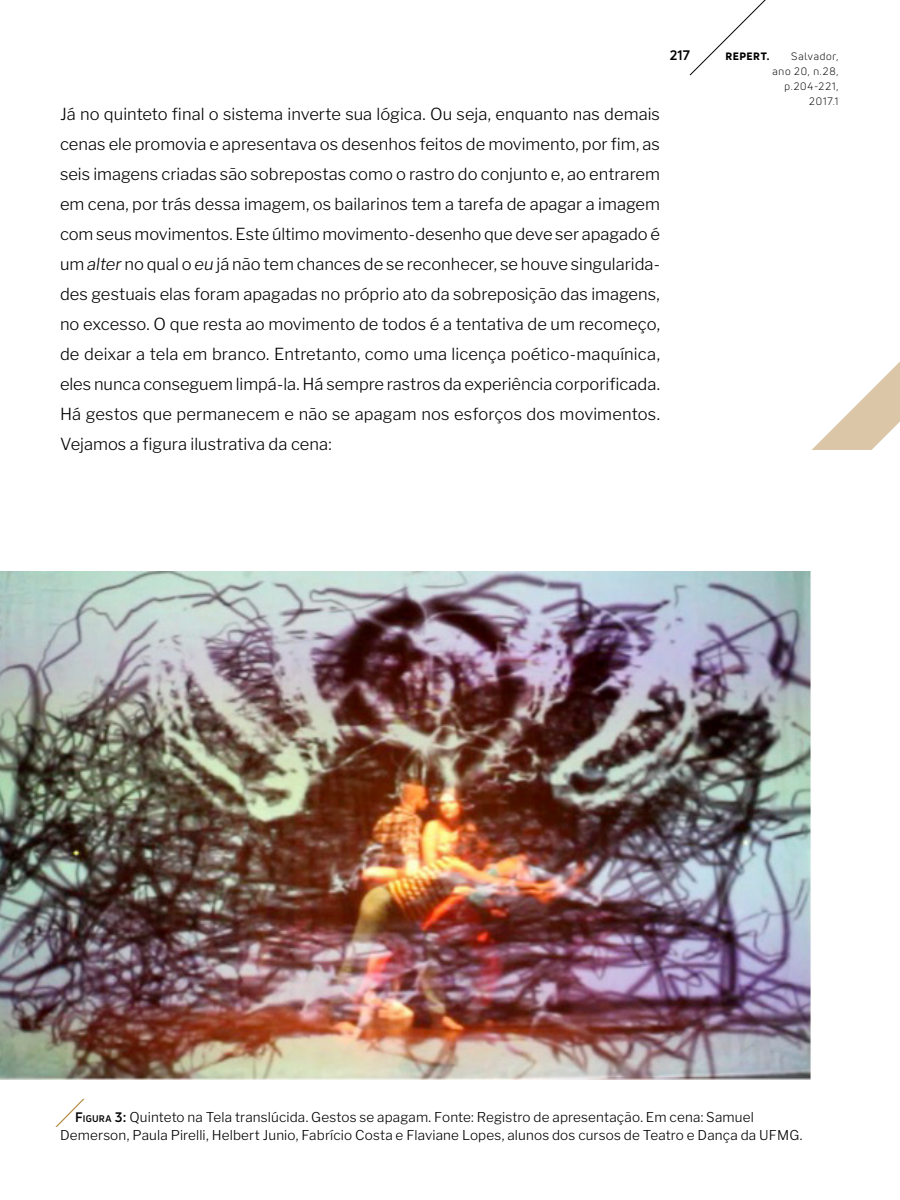
<style>
.page{position:relative;width:900px;height:1200px;background:#fff}
.page>*{position:absolute;margin:0;border:0;box-sizing:border-box;transform-origin:0 0}
.t1{font:300 39.3px "Uni Neue";color:#a57423;scale:1.2 1}
.TEXTO{font:300 16.5px/30px "Libre Franklin";color:#000;text-align:justify}
.t2{font:300 13.5px/18px "Libre Franklin";letter-spacing:.01em;color:#000}
.t3{font:700 13.5px "Uni Neue";color:#000}
.t4{font:10.5px/15px "Uni Neue";letter-spacing:.075em;color:#000;text-align:right}
.t5{font:800 10.5px "Uni Neue";letter-spacing:.05em;color:#000}
.s1{font-style:italic}
.s2{font-family:"Uni Neue";font-weight:700}
.s3{font-family:"Uni Neue";font-weight:700;font-size:9.45px}
</style>
<div class="page">
<img style="left:0;top:571px;width:811px;height:509px">
<svg style="left:812px;top:361px;width:88px;height:89px"></svg>
<svg style="left:689px;top:0;width:77px;height:76px"></svg>
<p class="TEXTO" style="left:60px;top:99px;width:602px">Já no quinteto final o sistema inverte sua lógica. Ou seja, enquanto nas demais cenas ele promovia e apresentava os desenhos feitos de movimento, por fim, as seis imagens criadas são sobrepostas como o rastro do conjunto e, ao entrarem em cena, por trás dessa imagem, os bailarinos tem a tarefa de apagar a imagem com seus movimentos. Este último movimento-desenho que deve ser apagado é um <span class="s1">alter</span> no qual o <span class="s1">eu</span> já não tem chances de se reconhecer, se houve singularida&shy;des gestuais elas foram apagadas no próprio ato da sobreposição das imagens, no excesso. O que resta ao movimento de todos é a tentativa de um recomeço, de deixar a tela em branco. Entretanto, como uma licença poético-maquínica, eles nunca conseguem limpá-la. Há sempre rastros da experiência corporificada.<br>Há gestos que permanecem e não se apagam nos esforços dos movimentos.<br>Vejamos a figura ilustrativa da cena:</p>
<p class="t3" style="left:670px;top:47px;width:22px">217</p>
<p class="t5" style="left:725px;top:49px;width:45px">REPERT.</p>
<p class="t4" style="left:773px;top:49px;width:67px">Salvador, ano 20, n.28, p.204-221,<br>2017.1</p>
<p class="t1" style="left:66px;top:1088px;width:25px">⁄</p>
<p class="t2" style="left:60px;top:1108px;width:744px;text-indent:15px"><span class="s2">F</span><span class="s3">IGURA</span> <span class="s2">3:</span> Quinteto na Tela translúcida. Gestos se apagam. Fonte: Registro de apresentação. Em cena: Samuel<br>Demerson, Paula Pirelli, Helbert Junio, Fabrício Costa e Flaviane Lopes, alunos dos cursos de Teatro e Dança da UFMG.</p>
</div>
